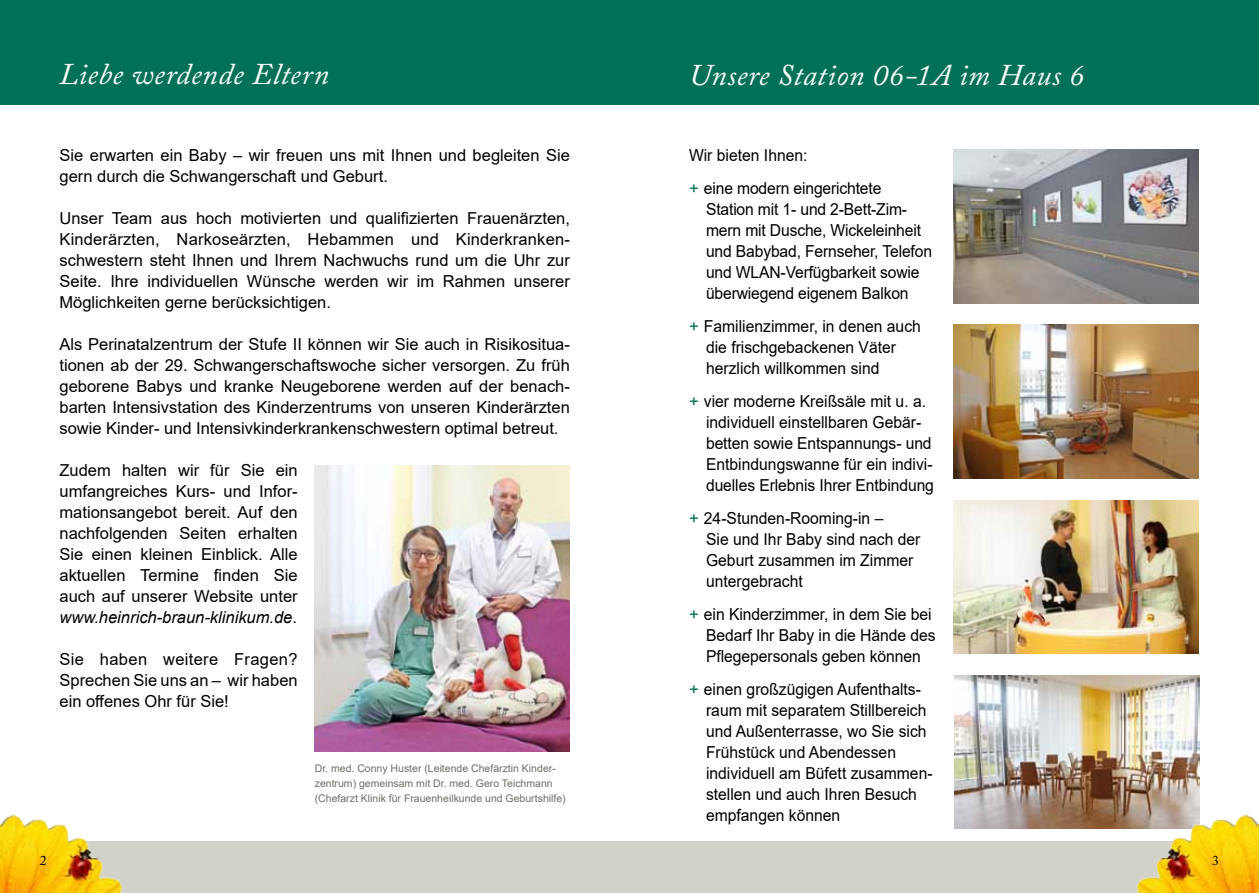
<style>
.page{position:relative;width:1259px;height:893px;background:#fff}
.page>*{position:absolute;margin:0;border:0;box-sizing:border-box;transform-origin:0 0}
.t1{font:italic 30px "Adobe Caslon Pro";letter-spacing:.02em;color:#fff}
.t2{font:16.5px/21px "Arial";color:#000;text-align:justify}
.t3{font:16.5px/21px "Arial";color:#000;scale:.95 1}
.t4{font:13.5px "Adobe Caslon Pro";color:#000}
.t5{font:10.5px/15px "Arial";color:#6d6e67}
.s1{font-style:italic}
.s2{color:#007057}
</style>
<div class="page">
<img style="left:315px;top:466px;width:254px;height:286px">
<img style="left:954px;top:675px;width:245px;height:154px">
<div style="left:617px;top:842px;width:582px;height:51px;background:#d2d2ca"></div>
<img style="left:1106px;top:795px;width:153px;height:98px">
<div style="left:617px;top:0;width:642px;height:104px;background:#007057"></div>
<img style="left:953px;top:150px;width:245px;height:153px">
<img style="left:953px;top:325px;width:245px;height:154px">
<img style="left:953px;top:500px;width:245px;height:154px">
<div style="left:0;top:0;width:646px;height:104px;background:#007057"></div>
<div style="left:60px;top:842px;width:582px;height:51px;background:#d2d2ca"></div>
<img style="left:0;top:814px;width:153px;height:79px">
<h1 class="t1" style="left:60px;top:57px;width:271px">Liebe werdende Eltern</h1>
<p class="t2" style="left:60px;top:144px;width:512px">Sie erwarten ein Baby – wir freuen uns mit Ihnen und begleiten Sie gern durch die Schwangerschaft und Geburt.</p>
<p class="t2" style="left:60px;top:207px;width:512px">Unser Team aus hoch motivierten und qualifizierten Frauenärzten, Kinderärzten, Narkoseärzten, Hebammen und Kinderkranken&shy;schwestern steht Ihnen und Ihrem Nachwuchs rund um die Uhr zur Seite. Ihre individuellen Wünsche werden wir im Rahmen unserer Möglichkeiten gerne berücksichtigen.</p>
<p class="t2" style="left:60px;top:333px;width:512px">Als Perinatalzentrum der Stufe II können wir Sie auch in Risikositua&shy;tionen ab der 29. Schwangerschaftswoche sicher versorgen. Zu früh geborene Babys und kranke Neugeborene werden auf der benach&shy;barten Intensivstation des Kinderzentrums von unseren Kinderärzten sowie Kinder- und Intensivkinderkrankenschwestern optimal betreut.</p>
<p class="t2" style="left:60px;top:459px;width:240px">Zudem halten wir für Sie ein umfangreiches Kurs- und Infor&shy;mationsangebot bereit. Auf den nachfolgenden Seiten erhalten Sie einen kleinen Einblick. Alle aktuellen Termine finden Sie auch auf unserer Website unter <span class="s1">www.heinrich-braun-klinikum.de</span>.</p>
<p class="t2" style="left:60px;top:648px;width:240px">Sie haben weitere Fragen?<br>Sprechen Sie uns an – wir haben ein offenes Ohr für Sie!</p>
<p class="t4" style="left:40px;top:852px;width:8px">2</p>
<p class="t5" style="left:315px;top:761px;width:252px">Dr. med. Conny Huster (Leitende Chefärztin Kinder&shy;zentrum) gemeinsam mit Dr. med. Gero Teichmann (Chefarzt Klinik für Frauenheilkunde und Geburtshilfe)</p>
<h1 class="t1" style="left:689px;top:57px;width:397px">Unsere Station 06-1A im Haus 6</h1>
<p class="t3" style="left:689px;top:138px;width:204px;line-height:33px">Wir bieten Ihnen:<br><span class="s2">+</span> eine modern eingerichtete</p>
<p class="t3" style="left:706px;top:198px;width:239px">Station mit 1- und 2-Bett-Zim&shy;mern mit Dusche, Wickeleinheit und Babybad, Fernseher, Telefon und WLAN-Verfügbarkeit sowie überwiegend eigenem Balkon</p>
<p class="t3" style="left:706px;top:315px;width:228px;text-indent:-17px"><span class="s2">+</span> Familienzimmer, in denen auch die frischgebackenen Väter herzlich willkommen sind</p>
<p class="t3" style="left:706px;top:390px;width:241px;text-indent:-17px"><span class="s2">+</span> vier moderne Kreißsäle mit u. a. individuell einstellbaren Gebär&shy;betten sowie Entspannungs- und Entbindungswanne für ein indivi&shy;duelles Erlebnis Ihrer Entbindung</p>
<p class="t3" style="left:706px;top:507px;width:227px;text-indent:-17px"><span class="s2">+</span> 24-Stunden-Rooming-in –<br>Sie und Ihr Baby sind nach der<br>Geburt zusammen im Zimmer untergebracht</p>
<p class="t3" style="left:706px;top:603px;width:243px;text-indent:-17px"><span class="s2">+</span> ein Kinderzimmer, in dem Sie bei<br>Bedarf Ihr Baby in die Hände des<br>Pflegepersonals geben können</p>
<p class="t3" style="left:706px;top:678px;width:240px;text-indent:-17px"><span class="s2">+</span> einen großzügigen Aufenthalts&shy;raum mit separatem Stillbereich und Außenterrasse, wo Sie sich<br>Frühstück und Abendessen individuell am Büfett zusammen&shy;stellen und auch Ihren Besuch empfangen können</p>
<p class="t4" style="left:1212px;top:852px;width:8px">3</p>
</div>
